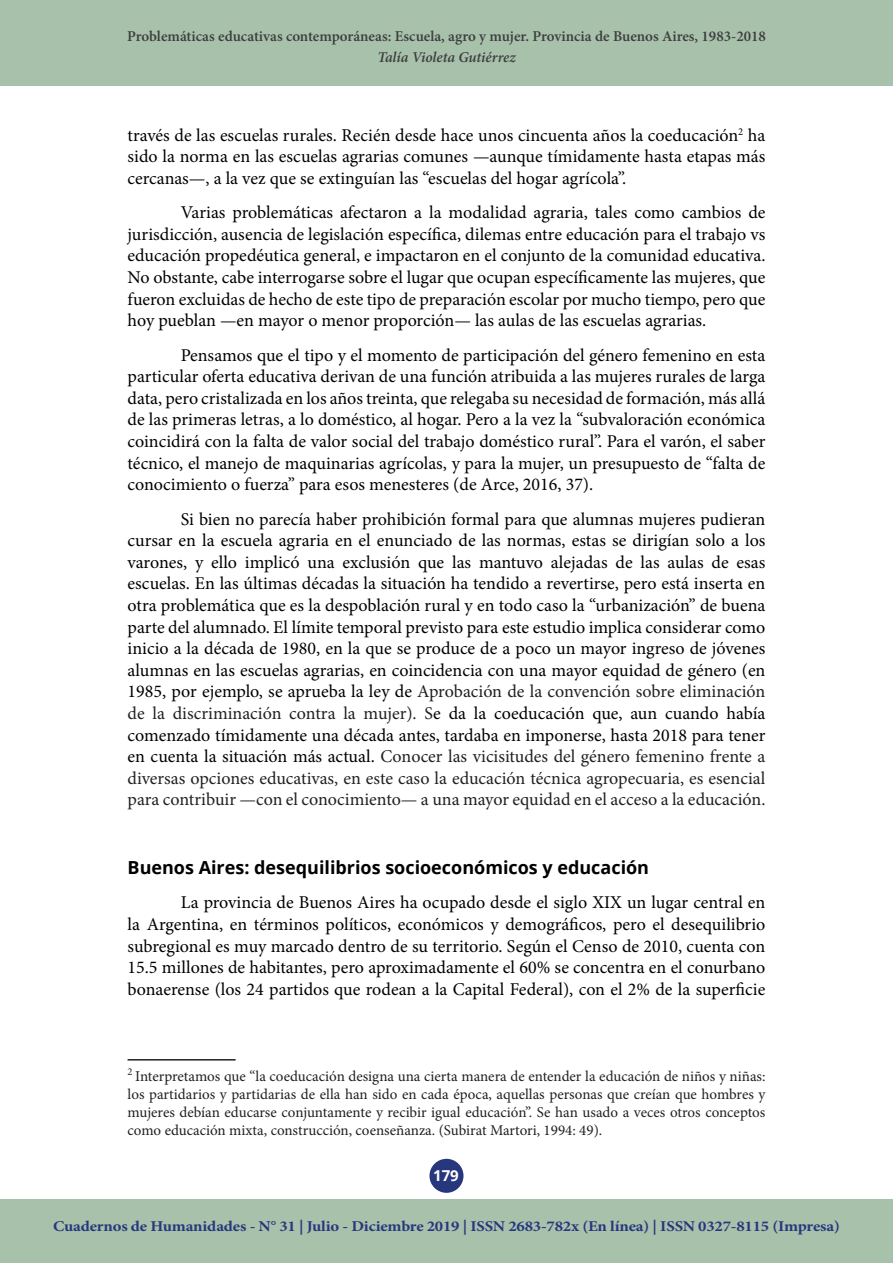
<style>
.page{position:relative;width:893px;height:1263px;background:#fff}
.page>*{position:absolute;margin:0;border:0;box-sizing:border-box;transform-origin:0 0}
.t1{font:18px/21.6px "Minion Pro";color:#000;text-align:justify}
.t2{font:700 18px "Open Sans";color:#000}
.t3{font:15px/18px "Minion Pro";letter-spacing:-.01em;color:#231f20;text-align:justify}
.t4{font:700 15px "Minion Pro";letter-spacing:-.01em;color:#27377e;scale:1.11 1}
.t5{font:600 15px "Minion Pro";color:#3e3e3f}
.t6{font:italic 600 15px "Minion Pro";letter-spacing:-.005em;color:#3e3e3f}
.t7{font:700 15px "Open Sans";color:#fff}
.s1{color:#231f20}
</style>
<div class="page">
<div style="left:429px;top:1159px;width:34px;height:34px;background:#27377e;border-radius:50%"></div>
<div style="left:0;top:0;width:893px;height:85px;background:#a7c1ab"></div>
<div style="left:0;top:1199px;width:893px;height:64px;background:#a7c1ab"></div>
<hr style="left:128px;top:1059px;width:108px;height:1px;background:#231f20">
<p class="t5" style="left:127px;top:26px;width:640px">Problemáticas educativas contemporáneas: Escuela, agro y mujer. Provincia de Buenos Aires, 1983-2018</p>
<p class="t6" style="left:377px;top:46px;width:140px">Talía Violeta Gutiérrez</p>
<p class="t1" style="left:128px;top:124px;width:639px">través de las escuelas rurales. Recién desde hace unos cincuenta años la coeducación<sup>2</sup> ha sido la norma en las escuelas agrarias comunes —aunque tímidamente hasta etapas más cercanas—, a la vez que se extinguían las “escuelas del hogar agrícola”.</p>
<p class="t1" style="left:128px;top:202px;width:639px;text-indent:53px">Varias problemáticas afectaron a la modalidad agraria, tales como cambios de jurisdicción, ausencia de legislación específica, dilemas entre educación para el trabajo vs educación propedéutica general, e impactaron en el conjunto de la comunidad educativa.<br>No obstante, cabe interrogarse sobre el lugar que ocupan específicamente las mujeres, que fueron excluidas de hecho de este tipo de preparación escolar por mucho tiempo, pero que hoy pueblan —en mayor o menor proporción— las aulas de las escuelas agrarias.</p>
<p class="t1" style="left:128px;top:344px;width:639px;text-indent:53px">Pensamos que el tipo y el momento de participación del género femenino en esta particular oferta educativa derivan de una función atribuida a las mujeres rurales de larga data, pero cristalizada en los años treinta, que relegaba su necesidad de formación, más allá de las primeras letras, a lo doméstico, al hogar. Pero a la vez la “subvaloración económica coincidirá con la falta de valor social del trabajo doméstico rural”. Para el varón, el saber técnico, el manejo de maquinarias agrícolas, y para la mujer, un presupuesto de “falta de conocimiento o fuerza” para esos menesteres (de Arce, 2016, 37).</p>
<p class="t1" style="left:128px;top:508px;width:639px;text-indent:53px">Si bien no parecía haber prohibición formal para que alumnas mujeres pudieran cursar en la escuela agraria en el enunciado de las normas, estas se dirigían solo a los varones, y ello implicó una exclusión que las mantuvo alejadas de las aulas de esas escuelas. En las últimas décadas la situación ha tendido a revertirse, pero está inserta en otra problemática que es la despoblación rural y en todo caso la “urbanización” de buena parte del alumnado. El límite temporal previsto para este estudio implica considerar como inicio a la década de 1980, en la que se produce de a poco un mayor ingreso de jóvenes alumnas en las escuelas agrarias, en coincidencia con una mayor equidad de género (en 1985, por ejemplo, se aprueba la ley de <span class="s1">Aprobación de la convención sobre eliminación de la discriminación contra la mujer). S</span>e da la coeducación que, aun cuando había comenzado tímidamente una década antes, tardaba en imponerse, hasta 2018 para tener en cuenta la situación más actual. <span class="s1">Conocer las vicisitudes del género femenino frente a diversas opciones educativas, en este caso la educación técnica agropecuaria, es esencial para contribuir —con el conocimiento— a una mayor equidad en el acceso a la educación.</span></p>
<p class="t2" style="left:128px;top:855px;width:523px">Buenos Aires: desequilibrios socioeconómicos y educación</p>
<p class="t1" style="left:128px;top:892px;width:639px;text-indent:53px">La provincia de Buenos Aires ha ocupado desde el siglo XIX un lugar central en la Argentina, en términos políticos, económicos y demográficos, pero el desequilibrio subregional es muy marcado dentro de su territorio. Según el Censo de 2010, cuenta con 15.5 millones de habitantes, pero aproximadamente el 60% se concentra en el conurbano bonaerense (los 24 partidos que rodean a la Capital Federal), con el 2% de la superficie</p>
<p class="t3" style="left:128px;top:1068px;width:640px"><sup>2</sup> Interpretamos que “la coeducación designa una cierta manera de entender la educación de niños y niñas: los partidarios y partidarias de ella han sido en cada época, aquellas personas que creían que hombres y mujeres debían educarse conjuntamente y recibir igual educación”. Se han usado a veces otros conceptos como educación mixta, construcción, coenseñanza. (Subirat Martori, 1994: 49).</p>
<p class="t7" style="left:433px;top:1165px;width:27px">179</p>
<p class="t4" style="left:53px;top:1216px;width:710px">Cuadernos de Humanidades - N° 31 | Julio - Diciembre 2019 | ISSN 2683-782x (En línea) | ISSN 0327-8115 (Impresa)</p>
</div>
